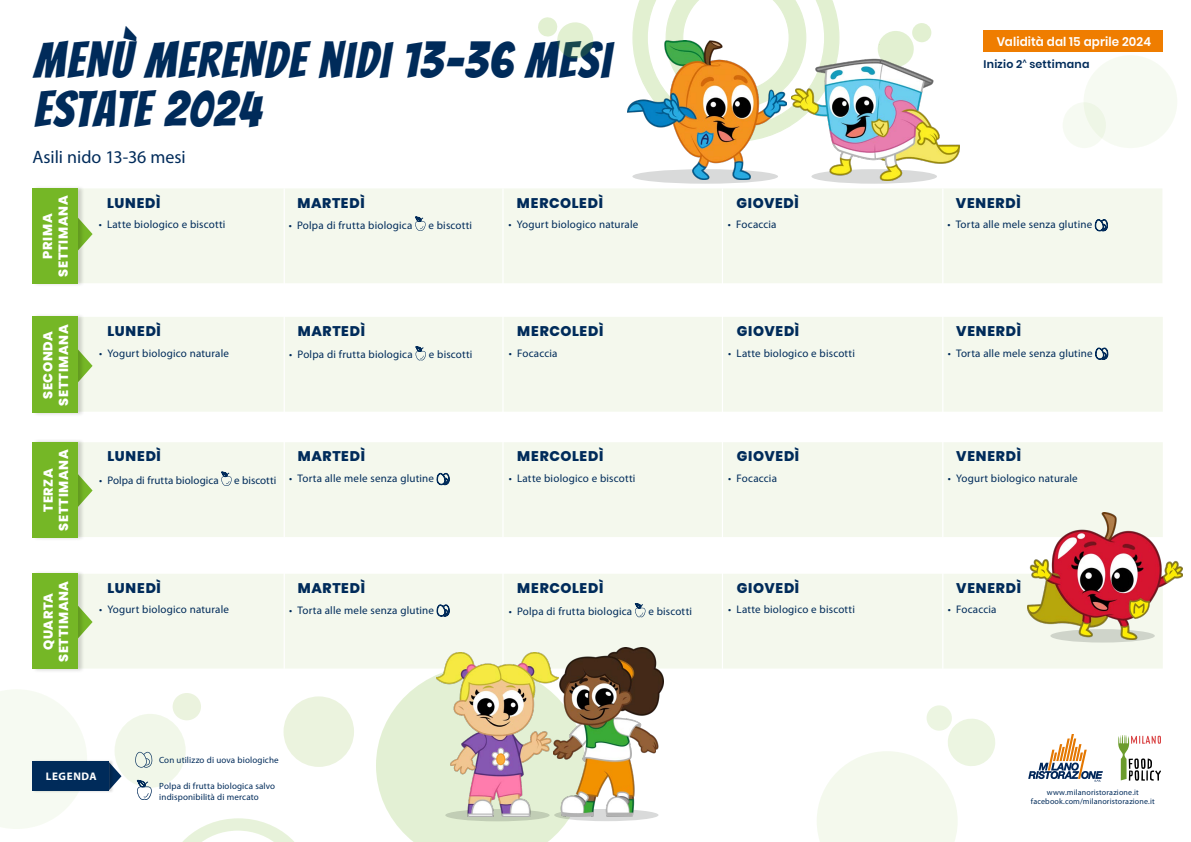
<style>
.page{position:relative;width:1191px;height:842px;background:#fff}
.page>*{position:absolute;margin:0;border:0;box-sizing:border-box;transform-origin:0 0}
.t1{font:49.9px/48.9px "Bangers";letter-spacing:.035em;color:#002b5a}
.t2{font:18px "Myriad Pro";letter-spacing:-.005em;color:#002b5a}
.t3{font:800 14px "Poppins";letter-spacing:.05em;color:#002b5a}
.t4{font:800 13px/15.5px "Poppins";letter-spacing:.045em;color:#fff;text-align:center}
.t5{font:600 12.4px "Poppins";letter-spacing:.01em;color:#fff;scale:.96 1}
.t6{font:11px "Myriad Pro";letter-spacing:.015em;color:#002b5a}
.t7{font:600 11px "Poppins";letter-spacing:.025em;color:#002b5a}
.t8{font:700 11px "Myriad Pro";letter-spacing:.055em;color:#fff}
.t9{font:9px/10.8px "Myriad Pro";letter-spacing:.015em;color:#002b5a}
.t10{font:8px/9.6px "Myriad Pro";letter-spacing:.02em;color:#002b5a;text-align:center}
</style>
<div class="page">
<svg style="left:0;top:690px;width:87px;height:139px"></svg>
<div style="left:114px;top:714px;width:72px;height:74px;background:#f1f7e9;border-radius:50%"></div>
<div style="left:173px;top:693px;width:28px;height:27px;background:#ebf3de;border-radius:50%"></div>
<svg style="left:376px;top:668px;width:209px;height:174px"></svg>
<div style="left:283px;top:696px;width:71px;height:71px;background:#ebf3de;border-radius:50%"></div>
<svg style="left:182px;top:818px;width:112px;height:24px"></svg>
<div style="left:1083px;top:55px;width:94px;height:93px;background:#f6faf2;border-radius:50%"></div>
<div style="left:1062px;top:102px;width:44px;height:46px;background:#f6faf2;border-radius:50%"></div>
<div style="left:85px;top:188px;width:1077px;height:95px;background:#f4f8ed"></div>
<svg style="left:414px;top:217px;width:11px;height:14px"></svg>
<svg style="left:1095px;top:219px;width:12px;height:12px"></svg>
<svg style="left:85px;top:212px;width:8px;height:44px"></svg>
<div style="left:32px;top:185px;width:53px;height:103px;background:#000;opacity:.16"></div>
<div style="left:32px;top:188px;width:46px;height:96px;background:#75b726"></div>
<div style="left:85px;top:317px;width:1077px;height:95px;background:#f4f8ed"></div>
<svg style="left:414px;top:347px;width:12px;height:13px"></svg>
<svg style="left:1095px;top:348px;width:13px;height:11px"></svg>
<svg style="left:85px;top:344px;width:8px;height:44px"></svg>
<div style="left:32px;top:313px;width:53px;height:104px;background:#000;opacity:.16"></div>
<div style="left:32px;top:317px;width:46px;height:96px;background:#75b726"></div>
<div style="left:85px;top:442px;width:1077px;height:95px;background:#f4f8ed"></div>
<svg style="left:220px;top:472px;width:12px;height:14px"></svg>
<svg style="left:437px;top:473px;width:12px;height:12px"></svg>
<svg style="left:85px;top:469px;width:8px;height:43px"></svg>
<div style="left:32px;top:439px;width:53px;height:102px;background:#000;opacity:.16"></div>
<div style="left:32px;top:442px;width:46px;height:95px;background:#75b726"></div>
<div style="left:85px;top:574px;width:1077px;height:94px;background:#f4f8ed"></div>
<svg style="left:437px;top:605px;width:12px;height:11px"></svg>
<svg style="left:634px;top:603px;width:11px;height:14px"></svg>
<svg style="left:85px;top:600px;width:8px;height:44px"></svg>
<div style="left:32px;top:570px;width:53px;height:103px;background:#000;opacity:.16"></div>
<div style="left:32px;top:574px;width:46px;height:95px;background:#75b726"></div>
<hr style="left:284px;top:188px;width:1px;height:481px;background:#fff">
<hr style="left:502px;top:188px;width:1px;height:481px;background:#fff">
<hr style="left:722px;top:188px;width:1px;height:481px;background:#fff">
<hr style="left:942px;top:188px;width:1px;height:481px;background:#fff">
<svg style="left:1118px;top:735px;width:43px;height:46px"></svg>
<svg style="left:135px;top:752px;width:17px;height:16px"></svg>
<svg style="left:114px;top:763px;width:7px;height:22px"></svg>
<div style="left:33px;top:759px;width:81px;height:34px;background:#000;opacity:.16"></div>
<div style="left:33px;top:762px;width:76px;height:29px;background:#002b5a"></div>
<svg style="left:554px;top:809px;width:104px;height:12px"></svg>
<img style="left:553px;top:647px;width:110px;height:169px">
<svg style="left:135px;top:780px;width:17px;height:20px"></svg>
<svg style="left:1028px;top:735px;width:74px;height:47px"></svg>
<svg style="left:817px;top:705px;width:178px;height:137px"></svg>
<svg style="left:632px;top:0;width:208px;height:129px"></svg>
<svg style="left:538px;top:17px;width:56px;height:42px"></svg>
<svg style="left:878px;top:23px;width:53px;height:22px"></svg>
<div style="left:811px;top:169px;width:126px;height:15px;background:#d9dada;border-radius:50%"></div>
<img style="left:792px;top:45px;width:167px;height:135px">
<div style="left:1050px;top:629px;width:104px;height:13px;background:#cfd4ca;border-radius:50%"></div>
<img style="left:1027px;top:512px;width:155px;height:128px">
<svg style="left:445px;top:809px;width:104px;height:12px"></svg>
<img style="left:436px;top:652px;width:123px;height:164px">
<div style="left:983px;top:30px;width:179px;height:21px;background:#ef7d00"></div>
<div style="left:632px;top:169px;width:146px;height:15px;background:#d9dada;border-radius:50%"></div>
<img style="left:627px;top:41px;width:159px;height:138px">
<h1 class="t1" style="left:34px;top:36px;width:578px">MENÙ MERENDE NIDI 13-36 MESI<br>ESTATE 2024</h1>
<h2 class="t2" style="left:32px;top:147px;width:155px">Asili nido 13-36 mesi</h2>
<p class="t5" style="left:996px;top:34px;width:162px">Validità dal 15 aprile 2024</p>
<p class="t7" style="left:983px;top:58px;width:108px">Inizio 2<sup>^</sup> settimana</p>
<p class="t4" style="left:40px;top:277px;width:83px;rotate:-90deg">PRIMA<br>SETTIMANA</p>
<p class="t4" style="left:40px;top:406px;width:83px;rotate:-90deg">SECONDA<br>SETTIMANA</p>
<p class="t4" style="left:41px;top:530px;width:83px;rotate:-90deg">TERZA<br>SETTIMANA</p>
<p class="t4" style="left:41px;top:662px;width:83px;rotate:-90deg">QUARTA<br>SETTIMANA</p>
<p class="t3" style="left:107px;top:195px;width:55px">LUNEDÌ</p>
<p class="t3" style="left:297px;top:195px;width:69px">MARTEDÌ</p>
<p class="t3" style="left:517px;top:195px;width:88px">MERCOLEDÌ</p>
<p class="t3" style="left:736px;top:195px;width:64px">GIOVEDÌ</p>
<p class="t3" style="left:956px;top:195px;width:66px">VENERDÌ</p>
<p class="t6" style="left:99px;top:218px;width:128px">• Latte biologico e biscotti</p>
<p class="t6" style="left:289px;top:219px;width:125px">• Polpa di frutta biologica</p>
<p class="t6" style="left:428px;top:219px;width:45px">e biscotti</p>
<p class="t6" style="left:508px;top:218px;width:131px">• Yogurt biologico naturale</p>
<p class="t6" style="left:728px;top:218px;width:50px">• Focaccia</p>
<p class="t6" style="left:947px;top:219px;width:146px">• Torta alle mele senza glutine</p>
<p class="t3" style="left:108px;top:323px;width:55px">LUNEDÌ</p>
<p class="t3" style="left:298px;top:323px;width:69px">MARTEDÌ</p>
<p class="t3" style="left:517px;top:323px;width:88px">MERCOLEDÌ</p>
<p class="t3" style="left:737px;top:323px;width:64px">GIOVEDÌ</p>
<p class="t3" style="left:956px;top:323px;width:66px">VENERDÌ</p>
<p class="t6" style="left:99px;top:347px;width:131px">• Yogurt biologico naturale</p>
<p class="t6" style="left:289px;top:349px;width:125px">• Polpa di frutta biologica</p>
<p class="t6" style="left:429px;top:349px;width:45px">e biscotti</p>
<p class="t6" style="left:509px;top:347px;width:50px">• Focaccia</p>
<p class="t6" style="left:728px;top:347px;width:128px">• Latte biologico e biscotti</p>
<p class="t6" style="left:947px;top:347px;width:146px">• Torta alle mele senza glutine</p>
<p class="t3" style="left:108px;top:448px;width:55px">LUNEDÌ</p>
<p class="t3" style="left:298px;top:448px;width:69px">MARTEDÌ</p>
<p class="t3" style="left:517px;top:448px;width:88px">MERCOLEDÌ</p>
<p class="t3" style="left:737px;top:448px;width:64px">GIOVEDÌ</p>
<p class="t3" style="left:956px;top:448px;width:66px">VENERDÌ</p>
<p class="t6" style="left:99px;top:474px;width:121px">• Polpa di frutta biologica</p>
<p class="t6" style="left:234px;top:473px;width:201px">e biscotti • Torta alle mele senza glutine</p>
<p class="t6" style="left:509px;top:472px;width:128px">• Latte biologico e biscotti</p>
<p class="t6" style="left:728px;top:472px;width:50px">• Focaccia</p>
<p class="t6" style="left:947px;top:472px;width:131px">• Yogurt biologico naturale</p>
<p class="t3" style="left:108px;top:580px;width:55px">LUNEDÌ</p>
<p class="t3" style="left:298px;top:580px;width:69px">MARTEDÌ</p>
<p class="t3" style="left:517px;top:580px;width:88px">MERCOLEDÌ</p>
<p class="t3" style="left:737px;top:580px;width:64px">GIOVEDÌ</p>
<p class="t3" style="left:956px;top:580px;width:66px">VENERDÌ</p>
<p class="t6" style="left:99px;top:604px;width:131px">• Yogurt biologico naturale</p>
<p class="t6" style="left:289px;top:604px;width:146px">• Torta alle mele senza glutine</p>
<p class="t6" style="left:509px;top:605px;width:125px">• Polpa di frutta biologica</p>
<p class="t6" style="left:648px;top:605px;width:45px">e biscotti</p>
<p class="t6" style="left:728px;top:604px;width:128px">• Latte biologico e biscotti</p>
<p class="t6" style="left:947px;top:604px;width:50px">• Focaccia</p>
<p class="t9" style="left:159px;top:755px;width:121px">Con utilizzo di uova biologiche</p>
<p class="t8" style="left:46px;top:770px;width:52px">LEGENDA</p>
<p class="t9" style="left:159px;top:781px;width:117px">Polpa di frutta biologica salvo indisponibilità di mercato</p>
<p class="t10" style="left:1030px;top:787px;width:126px">www.milanoristorazione.it facebook.com/milanoristorazione.it</p>
</div>
